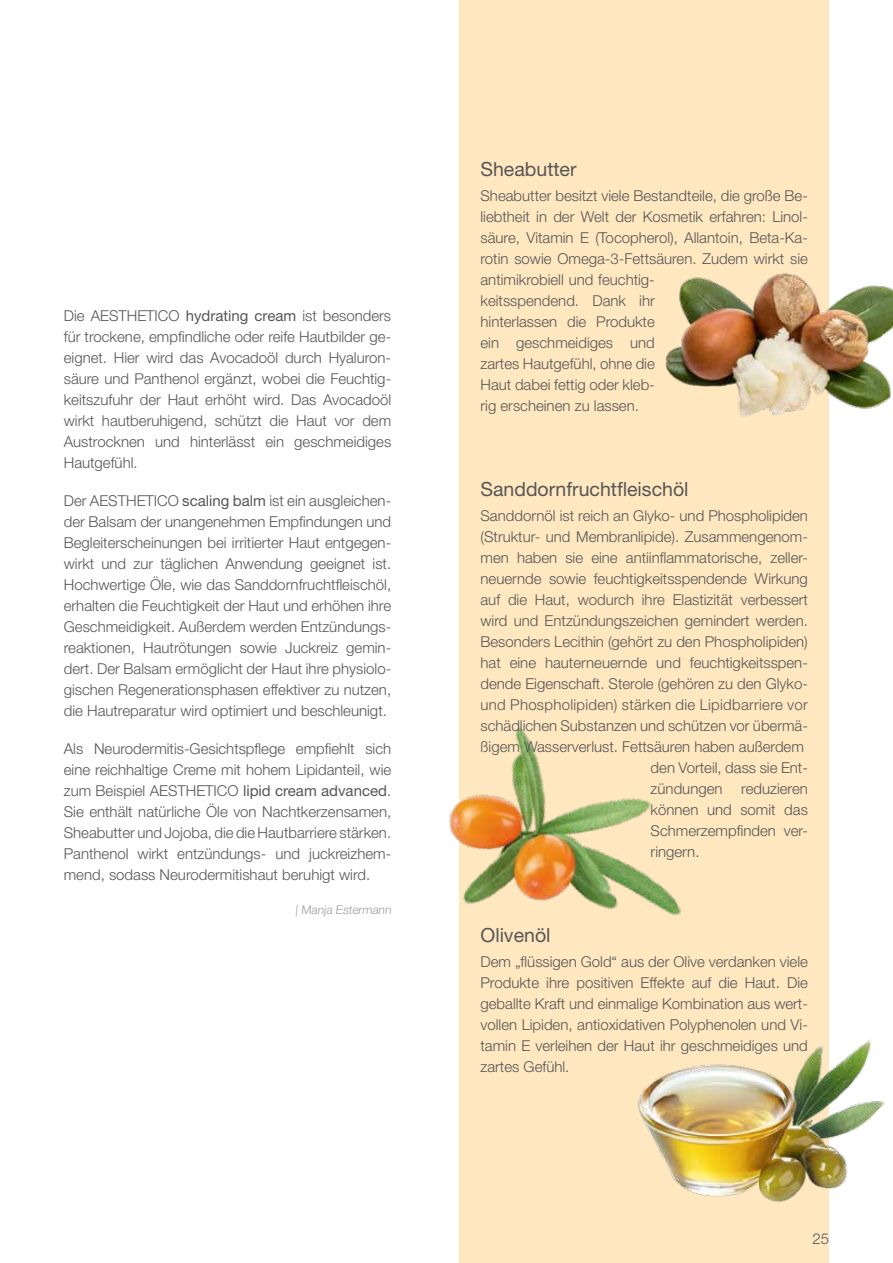
<style>
.page{position:relative;width:893px;height:1263px;background:#fff}
.page>*{position:absolute;margin:0;border:0;box-sizing:border-box;transform-origin:0 0}
.t1{font:19.5px "Helvetica Neue LT Pro";color:#565656}
.t2{font:300 15px/21px "Helvetica Neue LT Pro";color:#565656;text-align:justify}
.t3{font:300 15px "Helvetica Neue LT Pro";letter-spacing:.02em;color:#565656}
.t4{font:300 12px "Helvetica Neue LT Pro";color:#9c9d9d}
.s1{font-weight:400}
</style>
<div class="page">
<div style="left:459px;top:0;width:370px;height:1263px;background:#ffe7c0"></div>
<img style="left:449px;top:727px;width:233px;height:189px">
<img style="left:665px;top:273px;width:228px;height:144px">
<img style="left:637px;top:1039px;width:248px;height:164px">
<p class="t2" style="left:64px;top:305px;width:329px">Die AESTHETICO <span class="s1">hydrating cream</span> ist besonders für trockene, empfindliche oder reife Hautbilder ge&shy;eignet. Hier wird das Avocadoöl durch Hyaluron&shy;säure und Panthenol ergänzt, wobei die Feuchtig&shy;keitszufuhr der Haut erhöht wird. Das Avocadoöl wirkt hautberuhigend, schützt die Haut vor dem Austrocknen und hinterlässt ein geschmeidiges Hautgefühl.</p>
<p class="t2" style="left:64px;top:490px;width:329px">Der AESTHETICO <span class="s1">scaling balm</span> ist ein ausgleichen&shy;der Balsam der unangenehmen Empfindungen und Begleiterscheinungen bei irritierter Haut entgegen&shy;wirkt und zur täglichen Anwendung geeignet ist.<br>Hochwertige Öle, wie das Sanddornfruchtfleischöl, erhalten die Feuchtigkeit der Haut und erhöhen ihre Geschmeidigkeit. Außerdem werden Entzündungs&shy;reaktionen, Hautrötungen sowie Juckreiz gemin&shy;dert. Der Balsam ermöglicht der Haut ihre physiolo&shy;gischen Regenerationsphasen effektiver zu nutzen, die Hautreparatur wird optimiert und beschleunigt.</p>
<p class="t2" style="left:64px;top:738px;width:329px">Als Neurodermitis-Gesichtspflege empfiehlt sich eine reichhaltige Creme mit hohem Lipidanteil, wie zum Beispiel AESTHETICO <span class="s1">lipid cream advanced</span>.<br>Sie enthält natürliche Öle von Nachtkerzensamen, Sheabutter und Jojoba, die die Hautbarriere stärken.<br>Panthenol wirkt entzündungs- und juckreizhem&shy;mend, sodass Neurodermitishaut beruhigt wird.</p>
<p class="t4" style="left:295px;top:902px;width:99px">| Manja Estermann</p>
<h1 class="t1" style="left:480px;top:157px;width:98px">Sheabutter</h1>
<p class="t2" style="left:480px;top:185px;width:329px;text-align:left">Sheabutter besitzt viele Bestandteile, die große Be&shy;liebtheit in der Welt der Kosmetik erfahren: Linol&shy;säure, Vitamin E (Tocopherol), Allantoin, Beta-Ka&shy;rotin sowie Omega-3-Fettsäuren. Zudem wirkt sie antimikrobiell und feuchtig-<br>keitsspendend. Dank ihr<br>hinterlassen die Produkte<br>ein geschmeidiges und<br>zartes Hautgefühl, ohne die<br>Haut dabei fettig oder kleb-<br>rig erscheinen zu lassen.</p>
<h1 class="t1" style="left:480px;top:477px;width:210px">Sanddornfruchtfleischöl</h1>
<p class="t2" style="left:480px;top:505px;width:329px">Sanddornöl ist reich an Glyko- und Phospholipiden</p>
<p class="t2" style="left:480px;top:526px;width:329px">(Struktur- und Membranlipide). Zusammengenom-</p>
<p class="t2" style="left:480px;top:547px;width:329px">men haben sie eine antiinflammatorische, zeller-</p>
<p class="t2" style="left:480px;top:568px;width:329px">neuernde sowie feuchtigkeitsspendende Wirkung</p>
<p class="t2" style="left:480px;top:589px;width:329px">auf die Haut, wodurch ihre Elastizität verbessert</p>
<p class="t2" style="left:480px;top:610px;width:329px">wird und Entzündungszeichen gemindert werden.</p>
<p class="t2" style="left:480px;top:631px;width:329px">Besonders Lecithin (gehört zu den Phospholipiden)</p>
<p class="t2" style="left:480px;top:652px;width:329px">hat eine hauterneuernde und feuchtigkeitsspen-</p>
<p class="t2" style="left:480px;top:673px;width:329px">dende Eigenschaft. Sterole (gehören zu den Glyko-</p>
<p class="t3" style="left:480px;top:696px;width:329px">und Phospholipiden) stärken die Lipidbarriere vor</p>
<p class="t2" style="left:480px;top:715px;width:329px">schädlichen Substanzen und schützen vor übermä-</p>
<p class="t2" style="left:480px;top:736px;width:325px">ßigem Wasserverlust. Fettsäuren haben außerdem</p>
<p class="t2" style="left:651px;top:757px;width:159px">den Vorteil, dass sie Ent-</p>
<p class="t2" style="left:651px;top:778px;width:159px">zündungen reduzieren</p>
<p class="t2" style="left:651px;top:799px;width:159px">können und somit das</p>
<p class="t2" style="left:651px;top:820px;width:159px">Schmerzempfinden ver-</p>
<p class="t2" style="left:651px;top:841px;width:50px">ringern.</p>
<h1 class="t1" style="left:480px;top:923px;width:72px">Olivenöl</h1>
<p class="t2" style="left:480px;top:951px;width:329px">Dem „flüssigen Gold“ aus der Olive verdanken viele Produkte ihre positiven Effekte auf die Haut. Die geballte Kraft und einmalige Kombination aus wert&shy;vollen Lipiden, antioxidativen Polyphenolen und Vi&shy;tamin E verleihen der Haut ihr geschmeidiges und zartes Gefühl.</p>
<p class="t2" style="left:812px;top:1228px;width:18px">25</p>
</div>
